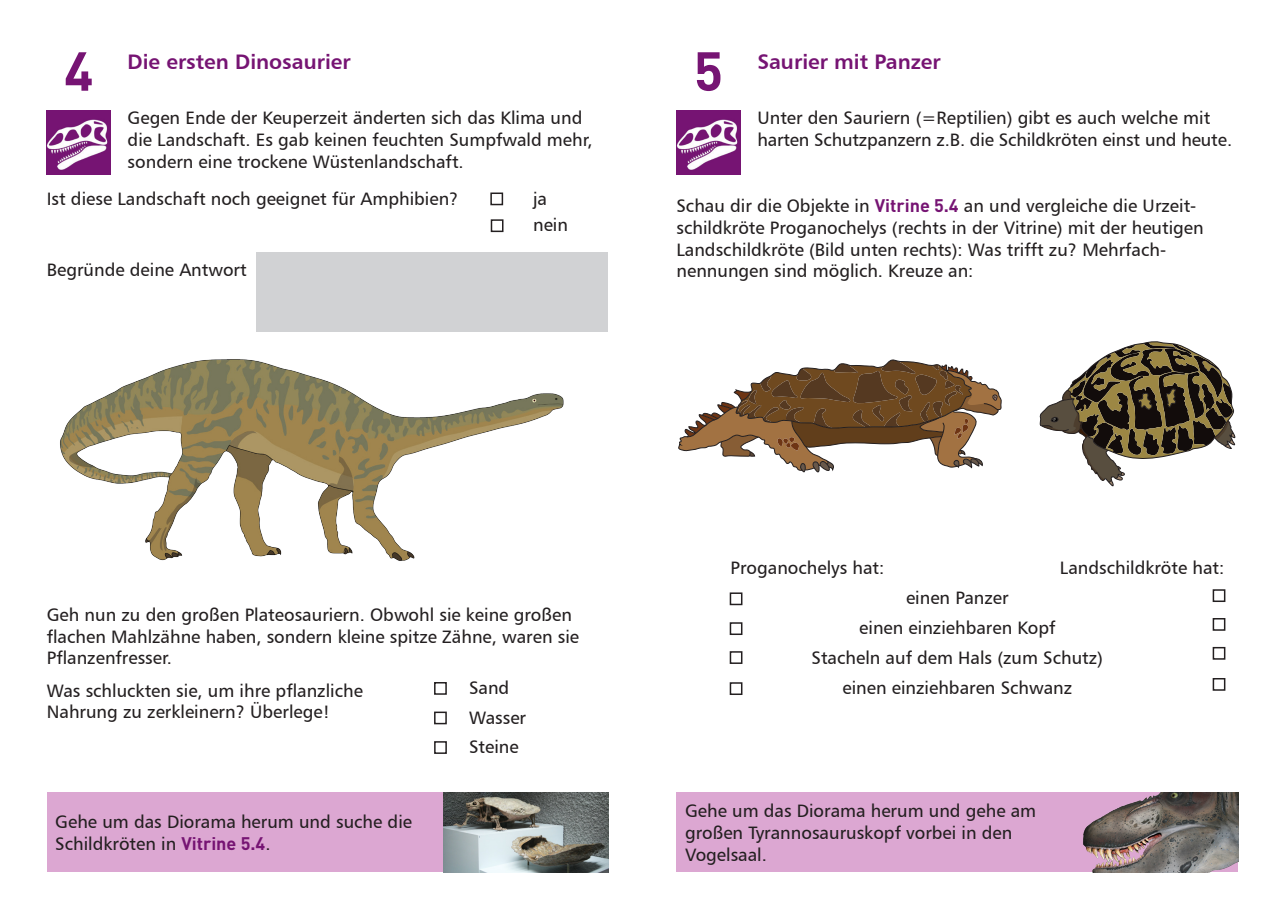
<style>
.page{position:relative;width:1285px;height:919px;background:#fff}
.page>*{position:absolute;margin:0;border:0;box-sizing:border-box;transform-origin:0 0}
.t1{font:700 54px "DIN";color:#761473}
.t2{font:21px "Humanist 777 BT Bold B";color:#761473}
.t3{font:18px/21.6px "Humanist 777 BT Roman B";color:#231f20}
.s1{font-family:"DIN";font-weight:700;color:#761473}
</style>
<div class="page">
<img style="left:676px;top:111px;width:64px;height:63px">
<div style="left:676px;top:792px;width:561px;height:80px;background:#dca7d2"></div>
<img style="left:1083px;top:792px;width:154px;height:80px">
<svg style="left:1039px;top:341px;width:197px;height:145px"></svg>
<svg style="left:678px;top:359px;width:323px;height:114px"></svg>
<div style="left:1212px;top:589px;width:13px;height:13px;border:2px solid #231f20"></div>
<div style="left:729px;top:592px;width:13px;height:13px;border:2px solid #231f20"></div>
<div style="left:1212px;top:618px;width:13px;height:12px;border:2px solid #231f20"></div>
<div style="left:729px;top:622px;width:13px;height:13px;border:2px solid #231f20"></div>
<div style="left:1212px;top:647px;width:13px;height:12px;border:2px solid #231f20"></div>
<div style="left:729px;top:651px;width:13px;height:13px;border:2px solid #231f20"></div>
<div style="left:1212px;top:678px;width:13px;height:12px;border:2px solid #231f20"></div>
<div style="left:729px;top:682px;width:13px;height:13px;border:2px solid #231f20"></div>
<img style="left:47px;top:111px;width:64px;height:63px">
<div style="left:490px;top:192px;width:13px;height:13px;border:2px solid #231f20"></div>
<div style="left:490px;top:219px;width:13px;height:13px;border:2px solid #231f20"></div>
<div style="left:434px;top:682px;width:13px;height:12px;border:2px solid #231f20"></div>
<div style="left:434px;top:711px;width:13px;height:13px;border:2px solid #231f20"></div>
<div style="left:434px;top:741px;width:13px;height:12px;border:2px solid #231f20"></div>
<img style="left:60px;top:359px;width:504px;height:202px">
<div style="left:256px;top:252px;width:352px;height:79px;background:#d1d2d4"></div>
<div style="left:47px;top:792px;width:561px;height:80px;background:#dca7d2"></div>
<img style="left:443px;top:792px;width:165px;height:80px">
<p class="t1" style="left:64px;top:35px;width:31px">4</p>
<p class="t2" style="left:128px;top:49px;width:225px">Die ersten Dinosaurier</p>
<p class="t3" style="left:128px;top:107px;width:466px">Gegen Ende der Keuperzeit änderten sich das Klima und die Landschaft. Es gab keinen feuchten Sumpfwald mehr, sondern eine trockene Wüstenlandschaft.</p>
<p class="t3" style="left:47px;top:188px;width:413px">Ist diese Landschaft noch geeignet für Amphibien?</p>
<p class="t3" style="left:533px;top:188px;width:16px">ja</p>
<p class="t3" style="left:533px;top:213px;width:36px">nein</p>
<p class="t3" style="left:47px;top:259px;width:201px">Begründe deine Antwort</p>
<p class="t1" style="left:693px;top:35px;width:31px">5</p>
<p class="t2" style="left:757px;top:49px;width:185px">Saurier mit Panzer</p>
<p class="t3" style="left:757px;top:107px;width:476px">Unter den Sauriern (=Reptilien) gibt es auch welche mit harten Schutzpanzern z.B. die Schildkröten einst und heute.</p>
<p class="t3" style="left:676px;top:195px;width:528px">Schau dir die Objekte in <span class="s1">Vitrine 5.4</span> an und vergleiche die Urzeit&shy;schildkröte Proganochelys (rechts in der Vitrine) mit der heutigen<br>Landschildkröte (Bild unten rechts): Was trifft zu? Mehrfach-</p>
<p class="t3" style="left:676px;top:260px;width:298px">nennungen sind möglich. Kreuze an:</p>
<p class="t3" style="left:47px;top:603px;width:533px">Geh nun zu den großen Plateosauriern. Obwohl sie keine großen flachen Mahlzähne haben, sondern kleine spitze Zähne, waren sie<br>Pflanzenfresser.</p>
<p class="t3" style="left:47px;top:679px;width:317px">Was schluckten sie, um ihre pflanzliche</p>
<p class="t3" style="left:47px;top:700px;width:284px">Nahrung zu zerkleinern? Überlege!</p>
<p class="t3" style="left:469px;top:677px;width:42px">Sand</p>
<p class="t3" style="left:469px;top:707px;width:59px">Wasser</p>
<p class="t3" style="left:469px;top:735px;width:51px">Steine</p>
<p class="t3" style="left:55px;top:810px;width:358px">Gehe um das Diorama herum und suche die<br>Schildkröten in <span class="s1">Vitrine 5.4</span>.</p>
<p class="t3" style="left:730px;top:556px;width:155px">Proganochelys hat:</p>
<p class="t3" style="left:1059px;top:556px;width:166px">Landschildkröte hat:</p>
<p class="t3" style="left:905px;top:586px;width:104px">einen Panzer</p>
<p class="t3" style="left:859px;top:616px;width:198px">einen einziehbaren Kopf</p>
<p class="t3" style="left:811px;top:646px;width:293px">Stacheln auf dem Hals (zum Schutz)</p>
<p class="t3" style="left:842px;top:676px;width:231px">einen einziehbaren Schwanz</p>
<p class="t3" style="left:685px;top:800px;width:352px">Gehe um das Diorama herum und gehe am großen Tyrannosauruskopf vorbei in den<br>Vogelsaal.</p>
</div>
